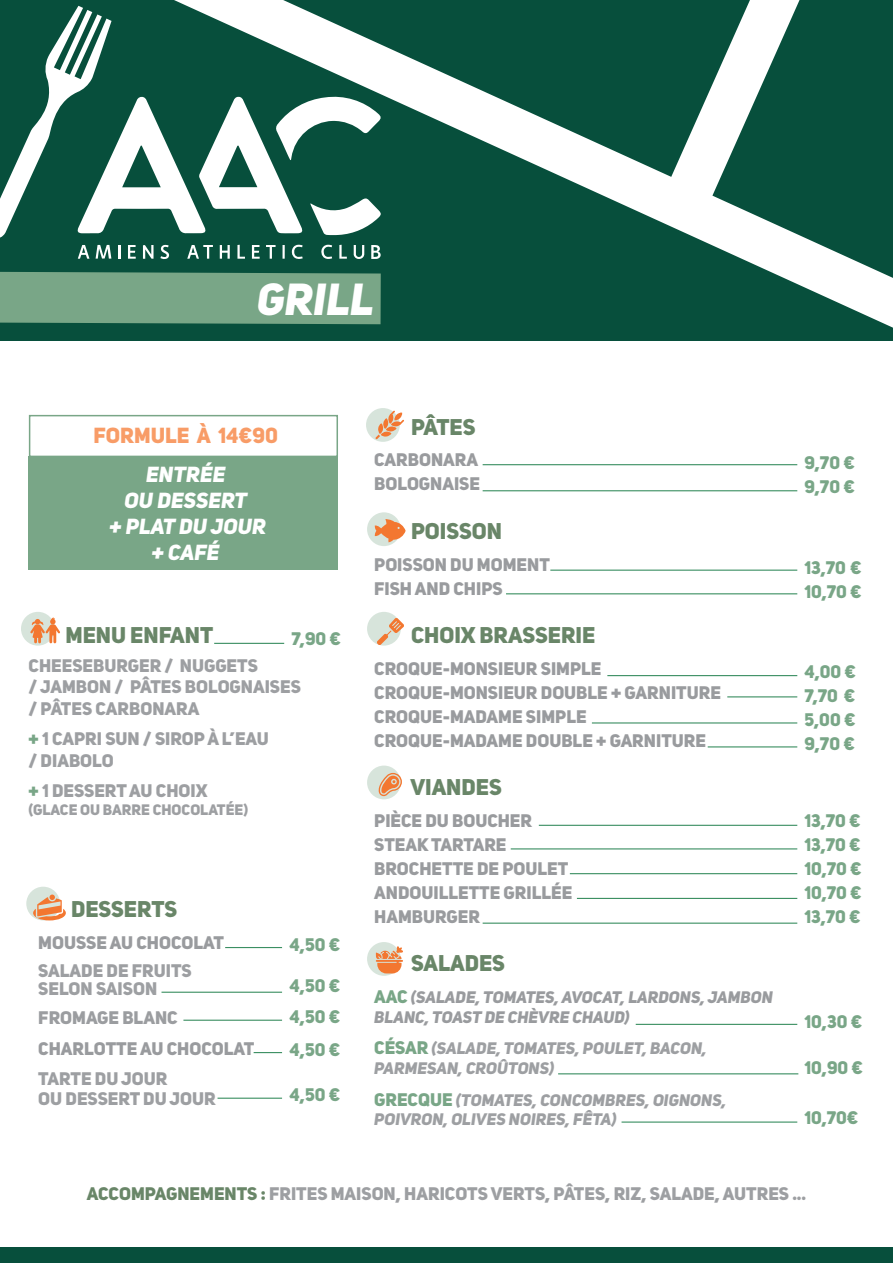
<style>
.page{position:relative;width:893px;height:1263px;background:#074f3c}
.page>*{position:absolute;margin:0;border:0;box-sizing:border-box;transform-origin:0 0}
.t1{font:44.4px "Uni Sans Demo Heavy Italic Caps";color:#fff}
.t2{font:22.5px "Uni Sans Demo Heavy CAPS";color:#698668}
.t3{font:21.6px/26px "Uni Sans Demo Heavy Italic Caps";color:#fff;text-align:center}
.t4{font:21.6px "Uni Sans Demo Heavy CAPS";color:#f89c67}
.t5{font:18px "Uni Sans Demo Heavy CAPS";color:#999b9e}
.t6{font:18px "Uni Sans Demo Heavy CAPS";color:#9d9fa2}
.t7{font:18px "Uni Sans Demo Heavy CAPS";color:#79a687}
.t8{font:18px "Uni Sans Demo Heavy CAPS";color:#9b9da0}
.t9{font:16.5px/19.8px "Uni Sans Demo Heavy Italic Caps";color:#9d9fa2}
.t10{font:16.5px/19.8px "Uni Sans Demo Heavy Italic Caps";color:#999b9e}
.t11{font:15px "Uni Sans Demo Heavy CAPS";color:#9d9fa2}
.s1{color:#79a687}
.s2{font-family:"Uni Sans Demo Heavy CAPS";font-size:18px;color:#79a687}
.s3{color:#698668}
</style>
<div class="page">
<svg style="left:174px;top:0;width:719px;height:328px;fill:#074f3c"></svg>
<svg style="left:663px;top:0;width:136px;height:214px"></svg>
<div style="left:0;top:341px;width:893px;height:906px;background:#fff"></div>
<div style="left:29px;top:457px;width:309px;height:113px;background:#79a687"></div>
<div style="left:0;top:272px;width:381px;height:52px;background:#79a687"></div>
<svg style="left:0;top:6px;width:381px;height:254px"></svg>
<hr style="left:483px;top:464px;width:314px;height:1px;background:#3b8f62">
<hr style="left:483px;top:490px;width:314px;height:1px;background:#3b8f62">
<hr style="left:550px;top:570px;width:247px;height:1px;background:#3b8f62">
<hr style="left:506px;top:593px;width:291px;height:1px;background:#3b8f62">
<hr style="left:607px;top:675px;width:190px;height:1px;background:#3b8f62">
<hr style="left:727px;top:696px;width:70px;height:1px;background:#3b8f62">
<hr style="left:592px;top:722px;width:205px;height:1px;background:#3b8f62">
<hr style="left:708px;top:746px;width:89px;height:1px;background:#3b8f62">
<hr style="left:539px;top:825px;width:258px;height:1px;background:#3b8f62">
<hr style="left:511px;top:848px;width:286px;height:1px;background:#3b8f62">
<hr style="left:570px;top:873px;width:227px;height:1px;background:#3b8f62">
<hr style="left:577px;top:898px;width:220px;height:1px;background:#3b8f62">
<hr style="left:483px;top:922px;width:314px;height:2px;background:#3b8f62">
<hr style="left:636px;top:1024px;width:161px;height:1px;background:#3b8f62">
<hr style="left:558px;top:1073px;width:240px;height:1px;background:#3b8f62">
<hr style="left:621px;top:1121px;width:176px;height:2px;background:#3b8f62">
<hr style="left:225px;top:947px;width:57px;height:1px;background:#3b8f62">
<hr style="left:161px;top:992px;width:121px;height:1px;background:#3b8f62">
<hr style="left:183px;top:1020px;width:99px;height:1px;background:#3b8f62">
<svg style="left:254px;top:1052px;width:28px;height:1px"></svg>
<hr style="left:218px;top:1097px;width:64px;height:2px;background:#3b8f62">
<hr style="left:214px;top:643px;width:70px;height:1px;background:#3b8f62">
<div style="left:29px;top:415px;width:309px;height:42px;border:2px solid #79a687"></div>
<div style="left:21px;top:612px;width:34px;height:34px;background:#d7e4db;border-radius:50%"></div>
<svg style="left:30px;top:617px;width:30px;height:26px"></svg>
<div style="left:26px;top:887px;width:34px;height:33px;background:#d7e4db;border-radius:50%"></div>
<svg style="left:33px;top:894px;width:33px;height:26px"></svg>
<svg style="left:366px;top:408px;width:34px;height:34px"></svg>
<svg style="left:376px;top:411px;width:28px;height:28px"></svg>
<div style="left:367px;top:512px;width:34px;height:34px;background:#d7e4db;border-radius:50%"></div>
<svg style="left:374px;top:519px;width:32px;height:23px"></svg>
<div style="left:367px;top:612px;width:34px;height:34px;background:#d7e4db;border-radius:50%"></div>
<svg style="left:377px;top:618px;width:27px;height:27px"></svg>
<div style="left:367px;top:765px;width:34px;height:34px;background:#d7e4db;border-radius:50%"></div>
<svg style="left:379px;top:773px;width:23px;height:23px"></svg>
<svg style="left:367px;top:942px;width:34px;height:34px"></svg>
<svg style="left:376px;top:946px;width:27px;height:27px"></svg>
<p class="t1" style="left:257px;top:272px;width:118px">GRILL</p>
<p class="t4" style="left:93px;top:422px;width:186px">FORMULE À 14€90</p>
<p class="t3" style="left:146px;top:462px;width:81px">ENTRÉE</p>
<p class="t3" style="left:110px;top:488px;width:158px">OU DESSERT<br>+ PLAT DU JOUR</p>
<p class="t3" style="left:152px;top:540px;width:69px">+ CAFÉ</p>
<p class="t2" style="left:65px;top:621px;width:149px">MENU ENFANT</p>
<p class="t6" style="left:29px;top:654px;width:231px">CHEESEBURGER / NUGGETS</p>
<p class="t6" style="left:29px;top:675px;width:274px">/ JAMBON / PÂTES BOLOGNAISES</p>
<p class="t6" style="left:29px;top:697px;width:172px">/ PÂTES CARBONARA</p>
<p class="t6" style="left:29px;top:727px;width:242px"><span class="s1">+</span> 1 CAPRI SUN / SIROP À L’EAU</p>
<p class="t6" style="left:29px;top:748px;width:87px">/ DIABOLO</p>
<p class="t6" style="left:29px;top:778px;width:180px"><span class="s1">+</span> 1 DESSERT AU CHOIX</p>
<p class="t11" style="left:29px;top:799px;width:221px">(GLACE OU BARRE CHOCOLATÉE)</p>
<p class="t7" style="left:291px;top:627px;width:51px">7,90 €</p>
<p class="t2" style="left:71px;top:895px;width:108px">DESSERTS</p>
<p class="t5" style="left:38px;top:931px;width:187px">MOUSSE AU CHOCOLAT</p>
<p class="t6" style="left:38px;top:959px;width:155px">SALADE DE FRUITS</p>
<p class="t6" style="left:38px;top:977px;width:120px">SELON SAISON</p>
<p class="t8" style="left:38px;top:1006px;width:141px">FROMAGE BLANC</p>
<p class="t5" style="left:38px;top:1037px;width:218px">CHARLOTTE AU CHOCOLAT</p>
<p class="t6" style="left:38px;top:1067px;width:131px">TARTE DU JOUR</p>
<p class="t6" style="left:38px;top:1087px;width:179px">OU DESSERT DU JOUR</p>
<p class="t7" style="left:289px;top:933px;width:52px">4,50 €</p>
<p class="t7" style="left:289px;top:974px;width:52px">4,50 €</p>
<p class="t7" style="left:289px;top:1005px;width:52px">4,50 €</p>
<p class="t7" style="left:289px;top:1038px;width:52px">4,50 €</p>
<p class="t7" style="left:289px;top:1083px;width:52px">4,50 €</p>
<p class="t2" style="left:411px;top:412px;width:66px">PÂTES</p>
<p class="t5" style="left:374px;top:448px;width:106px">CARBONARA</p>
<p class="t5" style="left:374px;top:472px;width:107px">BOLOGNAISE</p>
<p class="t2" style="left:411px;top:517px;width:92px">POISSON</p>
<p class="t5" style="left:374px;top:553px;width:177px">POISSON DU MOMENT</p>
<p class="t5" style="left:374px;top:577px;width:130px">FISH AND CHIPS</p>
<p class="t2" style="left:411px;top:621px;width:186px">CHOIX BRASSERIE</p>
<p class="t5" style="left:374px;top:657px;width:229px">CROQUE-MONSIEUR SIMPLE</p>
<p class="t5" style="left:374px;top:681px;width:348px">CROQUE-MONSIEUR DOUBLE + GARNITURE</p>
<p class="t5" style="left:374px;top:705px;width:214px">CROQUE-MADAME SIMPLE</p>
<p class="t5" style="left:374px;top:729px;width:333px">CROQUE-MADAME DOUBLE + GARNITURE</p>
<p class="t2" style="left:410px;top:773px;width:93px">VIANDES</p>
<p class="t5" style="left:374px;top:809px;width:159px">PIÈCE DU BOUCHER</p>
<p class="t5" style="left:374px;top:833px;width:134px">STEAK TARTARE</p>
<p class="t5" style="left:374px;top:857px;width:196px">BROCHETTE DE POULET</p>
<p class="t5" style="left:374px;top:881px;width:200px">ANDOUILLETTE GRILLÉE</p>
<p class="t5" style="left:374px;top:905px;width:107px">HAMBURGER</p>
<p class="t2" style="left:411px;top:949px;width:95px">SALADES</p>
<p class="t10" style="left:374px;top:988px;width:400px"><span class="s2">AAC</span> (SALADE, TOMATES, AVOCAT, LARDONS, JAMBON<br>BLANC, TOAST DE CHÈVRE CHAUD)</p>
<p class="t9" style="left:374px;top:1039px;width:334px"><span class="s2">CÉSAR</span> (SALADE, TOMATES, POULET, BACON,<br>PARMESAN, CROÛTONS)</p>
<p class="t9" style="left:374px;top:1090px;width:354px"><span class="s2">GRECQUE</span> (TOMATES, CONCOMBRES, OIGNONS,<br>POIVRON, OLIVES NOIRES, FÊTA)</p>
<p class="t7" style="left:804px;top:451px;width:52px">9,70 €</p>
<p class="t7" style="left:804px;top:475px;width:52px">9,70 €</p>
<p class="t7" style="left:804px;top:556px;width:59px">13,70 €</p>
<p class="t7" style="left:804px;top:580px;width:59px">10,70 €</p>
<p class="t7" style="left:804px;top:660px;width:53px">4,00 €</p>
<p class="t7" style="left:804px;top:684px;width:53px">7,70 €</p>
<p class="t7" style="left:804px;top:708px;width:53px">5,00 €</p>
<p class="t7" style="left:804px;top:732px;width:52px">9,70 €</p>
<p class="t7" style="left:804px;top:809px;width:58px">13,70 €</p>
<p class="t7" style="left:804px;top:833px;width:58px">13,70 €</p>
<p class="t7" style="left:804px;top:857px;width:59px">10,70 €</p>
<p class="t7" style="left:804px;top:881px;width:59px">10,70 €</p>
<p class="t7" style="left:804px;top:905px;width:58px">13,70 €</p>
<p class="t7" style="left:804px;top:1010px;width:59px">10,30 €</p>
<p class="t7" style="left:804px;top:1056px;width:60px">10,90 €</p>
<p class="t7" style="left:804px;top:1106px;width:56px">10,70€</p>
<p class="t6" style="left:87px;top:1182px;width:721px"><span class="s3">ACCOMPAGNEMENTS :</span> FRITES MAISON, HARICOTS VERTS, PÂTES, RIZ, SALADE, AUTRES ...</p>
</div>
